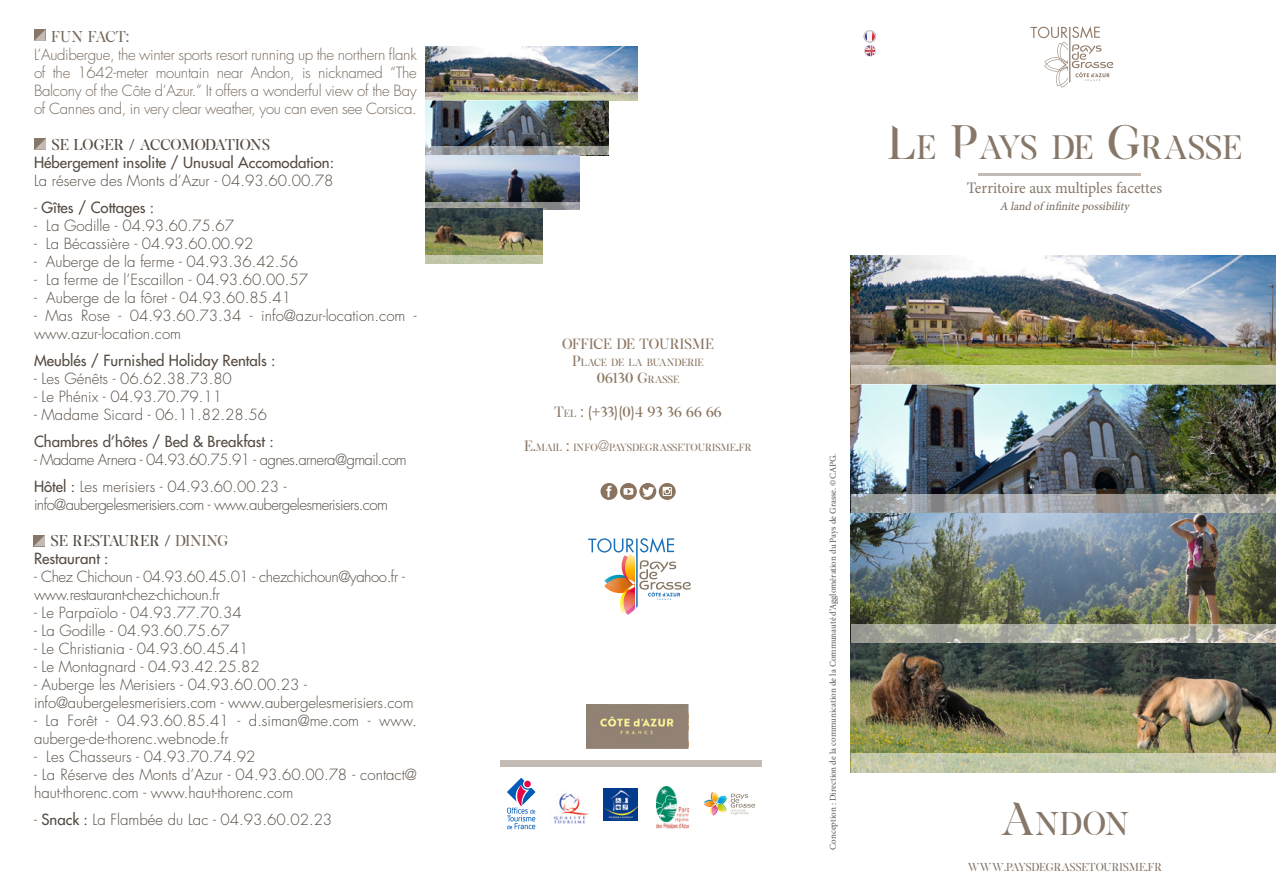
<style>
.page{position:relative;width:1276px;height:893px;background:#fff}
.page>*{position:absolute;margin:0;border:0;box-sizing:border-box;transform-origin:0 0}
.t1{font:32.4px "Exodus Demo Sa";color:#877769}
.t2{font:31.5px "Exodus Demo Sa";color:#877769}
.t3{font:16.05px "Minion Pro";color:#877769}
.t4{font:300 15px/18px "Futura Std";color:#554b42}
.t5{font:300 15px/18px "Futura Std";letter-spacing:-.02em;color:#77695c;text-align:justify}
.t6{font:300 15px/27px "Futura Std";letter-spacing:-.04em;color:#554b42}
.t7{font:500 15px "Futura Std";color:#554b42}
.t8{font:300 15px/18px "Futura Std";letter-spacing:-.03em;color:#554b42}
.t9{font:15px "Exodus Demo";color:#554b42}
.t10{font:15px "Exodus Demo";color:#77695c}
.t11{font:14.25px "Exodus Demo";color:#8b7662}
.t12{font:italic 12px "Minion Pro";color:#77695c}
.t13{font:10.95px "Exodus Demo";color:#877769}
.t14{font:10.05px "Exodus Demo";color:#8b7662}
.t15{font:9px "Minion Pro";color:#575756}
.s1{font-weight:300}
.s2{font-weight:500}
.s3{color:#77695c}
.s4{font-size:14.25px}
.s5{font-size:10.05px}
.s6{font-family:"Futura Std"}
.s7{font-family:"Futura Std";font-weight:300;font-size:14.25px}
.s8{font-size:46.2px}
.s9{color:#585856}
.s10{font-size:45px}
</style>
<div class="page">
<hr style="left:978px;top:174px;width:163px;height:2px;background:#877769">
<div style="left:620px;top:483px;width:17px;height:17px;background:#8a735f;border-radius:50%"></div>
<div style="left:623px;top:488px;width:10px;height:7px;background:#fff;border-radius:2px"></div>
<svg style="left:627px;top:489px;width:4px;height:5px"></svg>
<div style="left:600px;top:483px;width:17px;height:17px;background:#8a735f;border-radius:50%"></div>
<svg style="left:606px;top:486px;width:6px;height:11px"></svg>
<div style="left:639px;top:483px;width:17px;height:17px;background:#8a735f;border-radius:50%"></div>
<svg style="left:642px;top:487px;width:12px;height:10px"></svg>
<div style="left:659px;top:483px;width:16px;height:17px;background:#8a735f;border-radius:50%"></div>
<svg style="left:662px;top:487px;width:10px;height:9px"></svg>
<div style="left:500px;top:760px;width:262px;height:6px;background:#c3bbb4"></div>
<img style="left:850px;top:255px;width:426px;height:498px">
<svg style="left:850px;top:365px;width:426px;height:20px;background:#c2c79d"></svg>
<svg style="left:850px;top:494px;width:426px;height:20px;background:#9fa1a2"></svg>
<svg style="left:850px;top:624px;width:426px;height:19px;background:#b2b2a3"></svg>
<svg style="left:850px;top:753px;width:426px;height:20px;background:#c4c9a9"></svg>
<svg style="left:35px;top:138px;width:11px;height:12px"></svg>
<svg style="left:34px;top:535px;width:11px;height:11px"></svg>
<svg style="left:34px;top:30px;width:11px;height:11px"></svg>
<img style="left:425px;top:46px;width:212px;height:46px">
<img style="left:425px;top:101px;width:184px;height:46px">
<img style="left:425px;top:155px;width:155px;height:47px">
<svg style="left:425px;top:92px;width:212px;height:9px;background:#c1c2a3"></svg>
<svg style="left:425px;top:147px;width:184px;height:8px"></svg>
<svg style="left:425px;top:202px;width:155px;height:8px"></svg>
<img style="left:425px;top:209px;width:118px;height:47px">
<div style="left:425px;top:256px;width:118px;height:8px;background:#c0c6a8"></div>
<img style="left:553px;top:793px;width:36px;height:31px">
<img style="left:603px;top:788px;width:34px;height:32px">
<svg style="left:507px;top:778px;width:28px;height:51px"></svg>
<div style="left:524px;top:781px;width:7px;height:6px;background:#e90445;border-radius:50%"></div>
<svg style="left:704px;top:791px;width:51px;height:25px"></svg>
<svg style="left:588px;top:538px;width:103px;height:77px"></svg>
<img style="left:586px;top:704px;width:102px;height:44px">
<img style="left:656px;top:787px;width:32px;height:41px">
<svg style="left:1030px;top:26px;width:83px;height:62px"></svg>
<svg style="left:864px;top:30px;width:12px;height:27px"></svg>
<p class="t10" style="left:51px;top:28px;width:79px">FUN FACT:</p>
<p class="t5" style="left:34px;top:46px;width:384px">L’Audibergue, the winter sports resort running up the northern flank of the 1642-meter mountain near Andon, is nicknamed “The Balcony of the Côte d’Azur.” It offers a wonderful view of the Bay of Cannes and, in very clear weather, you can even see Corsica.</p>
<p class="t9" style="left:52px;top:136px;width:219px">SE LOGER / ACCOMODATIONS</p>
<p class="t7" style="left:34px;top:153px;width:301px">Hébergement insolite / Unusual Accomodation:</p>
<p class="t4" style="left:34px;top:172px;width:301px">La réserve des Monts d’Azur - 04.93.60.00.78</p>
<p class="t7" style="left:34px;top:198px;width:122px"><span class="s1">-</span> Gîtes / Cottages :</p>
<p class="t4" style="left:34px;top:217px;width:201px">- La Godille - 04.93.60.75.67</p>
<p class="t4" style="left:34px;top:235px;width:221px">- La Bécassière - 04.93.60.00.92</p>
<p class="t4" style="left:34px;top:253px;width:266px">- Auberge de la ferme - 04.93.36.42.56</p>
<p class="t4" style="left:34px;top:271px;width:275px">- La ferme de l’Escaillon - 04.93.60.00.57</p>
<p class="t4" style="left:34px;top:289px;width:259px">- Auberge de la fôret - 04.93.60.85.41</p>
<p class="t4" style="left:34px;top:307px;width:384px">- Mas Rose - 04.93.60.73.34 - info@azur-location.com - www.azur-location.com</p>
<p class="t7" style="left:34px;top:351px;width:243px">Meublés / Furnished Holiday Rentals :</p>
<p class="t4" style="left:34px;top:370px;width:199px">- Les Génêts - 06.62.38.73.80</p>
<p class="t4" style="left:34px;top:388px;width:190px">- Le Phénix - 04.93.70.79.11</p>
<p class="t4" style="left:34px;top:406px;width:234px">- Madame Sicard - 06.11.82.28.56</p>
<p class="t7" style="left:34px;top:432px;width:241px">Chambres d’hôtes / Bed &amp; Breakfast :</p>
<p class="t6" style="left:34px;top:447px;width:374px">- Madame Arnera - 04.93.60.75.91 - agnes.arnera@gmail.com<br><span class="s2">Hôtel :</span> Les merisiers - 04.93.60.00.23 -</p>
<p class="t6" style="left:34px;top:492px;width:355px">info@aubergelesmerisiers.com - www.aubergelesmerisiers.com</p>
<p class="t9" style="left:51px;top:532px;width:179px">SE RESTAURER / <span class="s3">DINING</span></p>
<p class="t7" style="left:34px;top:549px;width:76px">Restaurant :</p>
<p class="t8" style="left:34px;top:568px;width:372px">- Chez Chichoun - 04.93.60.45.01 - chezchichoun@yahoo.fr - www.restaurant-chez-chichoun.fr</p>
<p class="t4" style="left:34px;top:604px;width:209px">- Le Parpaïolo - 04.93.77.70.34</p>
<p class="t4" style="left:34px;top:622px;width:197px">- La Godille - 04.93.60.75.67</p>
<p class="t4" style="left:34px;top:640px;width:216px">- Le Christiania - 04.93.60.45.41</p>
<p class="t4" style="left:34px;top:658px;width:227px">- Le Montagnard - 04.93.42.25.82</p>
<p class="t4" style="left:34px;top:676px;width:381px">- Auberge les Merisiers - 04.93.60.00.23 - info@aubergelesmerisiers.com - www.aubergelesmerisiers.com</p>
<p class="t4" style="left:34px;top:712px;width:384px">- La Forêt - 04.93.60.85.41 - d.siman@me.com - www. auberge-de-thorenc.webnode.fr</p>
<p class="t4" style="left:34px;top:748px;width:223px">- Les Chasseurs - 04.93.70.74.92</p>
<p class="t4" style="left:34px;top:766px;width:384px">- La Réserve des Monts d’Azur - 04.93.60.00.78 - contact@ haut-thorenc.com - www.haut-thorenc.com</p>
<p class="t4" style="left:34px;top:811px;width:300px">- <span class="s2">Snack :</span> La Flambée du Lac - 04.93.60.02.23</p>
<p class="t11" style="left:562px;top:335px;width:153px">OFFICE DE TOURISME</p>
<p class="t14" style="left:572px;top:356px;width:110px"><span class="s4">P</span>LACE DE LA BUANDERIE</p>
<p class="t11" style="left:597px;top:369px;width:73px">06130 G<span class="s5">RASSE</span></p>
<p class="t11" style="left:554px;top:403px;width:169px">T<span class="s5">EL</span> : <span class="s6">(</span>+33<span class="s6">)(</span>0<span class="s6">)</span>4 93 36 66 66</p>
<p class="t14" style="left:524px;top:442px;width:111px"><span class="s4">E.</span>MAIL <span class="s4">:</span> INFO<span class="s7">@</span>PAYSDEGR</p>
<p class="t14" style="left:659px;top:442px;width:15px">ASSETOURISME</p>
<p class="t14" style="left:736px;top:442px;width:10px"><span class="s4">.</span>FR</p>
<h1 class="t1" style="left:887px;top:128px;width:356px"><span class="s8">L</span>E <span class="s8">P</span>AYS DE <span class="s8">G</span>RASSE</h1>
<p class="t3" style="left:967px;top:177px;width:197px">Territoire aux multiples facettes</p>
<p class="t12" style="left:1000px;top:198px;width:134px">A land of infinitepossibility</p>
<p class="t15" style="left:827px;top:850px;width:398px;rotate:-90deg">Conception : Direction de la communication de la Communauté d’Agglomération du Pays de Grasse. ©CAPG<span class="s9">.</span></p>
<h2 class="t2" style="left:1000px;top:805px;width:131px"><span class="s10">A</span>NDON</h2>
<p class="t13" style="left:968px;top:860px;width:196px">WWW.PAYSDEGRASSETOURISME.FR</p>
</div>
